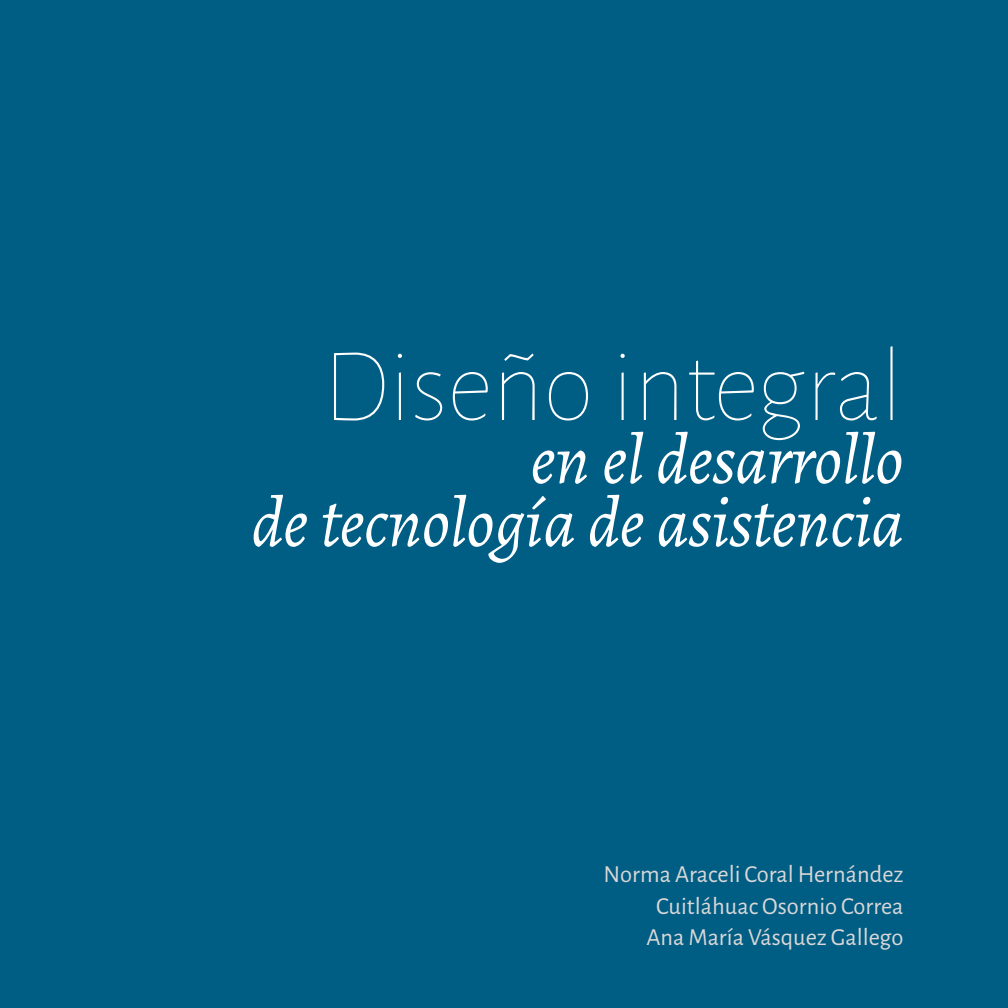
<style>
.page{position:relative;width:1008px;height:1008px;background:#005e85}
.page>*{position:absolute;margin:0;border:0;box-sizing:border-box;transform-origin:0 0}
.t1{font:100 105px "Alegreya Sans";letter-spacing:-.01em;color:#fff}
.t2{font:italic 70px/63px "Alegreya";letter-spacing:-.01em;color:#fff;text-align:right}
.t3{font:24.5px/31.5px "Alegreya Sans";color:#dad7d6;text-align:right}
</style>
<div class="page">
<h1 class="t1" style="left:322px;top:322px;width:583px">Diseño integral</h1>
<h2 class="t2" style="left:251px;top:429px;width:654px">en el desarrollo<br>de tecnología de asistencia</h2>
<p class="t3" style="left:604px;top:857px;width:302px">Norma Araceli Coral Hernández<br>Cuitláhuac Osornio Correa<br>Ana María Vásquez Gallego</p>
</div>
